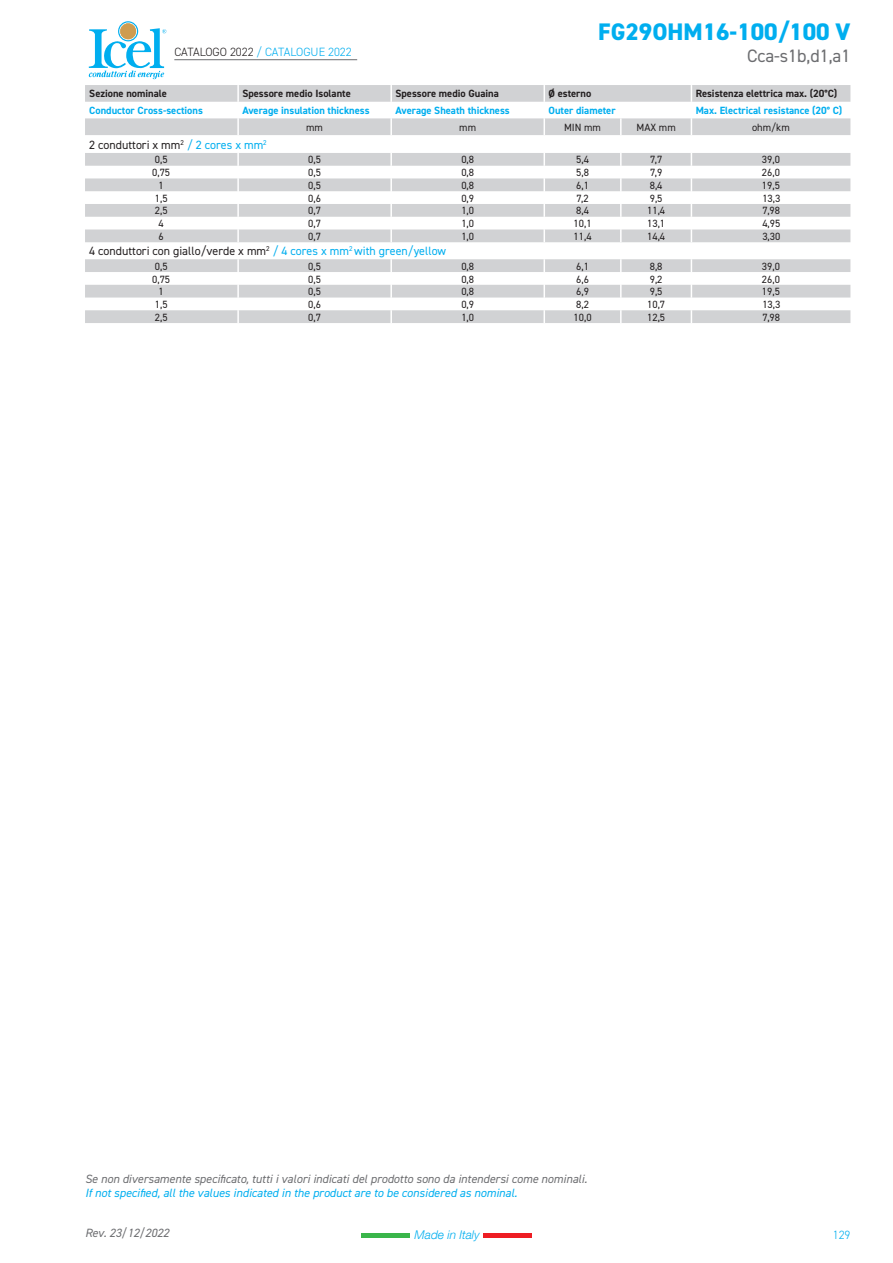
<style>
.page{position:relative;width:893px;height:1263px;background:#fff}
.page>*{position:absolute;margin:0;border:0;box-sizing:border-box;transform-origin:0 0}
.t1{font:800 24px "DIN2014";color:#00aeef}
.t2{font:18px "DIN2014";color:#6c6d70}
.t3{font:italic 12px "DIN2014";color:#6c6d70}
.t4{font:12px "DIN2014";color:#231f20}
.t5{font:italic 12px "DIN2014";color:#00aeef}
.t6{font:300 12px "DIN2014";color:#00aeef}
.t7{font:italic 300 12px "Helvetica Neue";color:#00aeef}
.t8{font:10.5px "DIN2014";color:#231f20}
.t9{font:700 10.5px "DIN2014";color:#00aeef}
.t10{font:700 10.5px "DIN2014";color:#231f20}
.s1{color:#231f20}
.s2{color:#00aeef}
</style>
<div class="page">
<div style="left:362px;top:1233px;width:48px;height:5px;background:#3ab54a"></div>
<div style="left:483px;top:1233px;width:48px;height:5px;background:#ee1d23"></div>
<svg style="left:89px;top:21px;width:77px;height:58px"></svg>
<hr style="left:174px;top:59px;width:183px;height:1px;background:#6c6d70">
<svg style="left:85px;top:85px;width:765px;height:238px"></svg>
<svg style="left:390px;top:85px;width:2px;height:50px"></svg>
<svg style="left:544px;top:85px;width:1px;height:50px"></svg>
<svg style="left:620px;top:118px;width:2px;height:17px"></svg>
<svg style="left:691px;top:85px;width:1px;height:50px"></svg>
<svg style="left:237px;top:153px;width:2px;height:89px"></svg>
<svg style="left:390px;top:153px;width:2px;height:89px"></svg>
<svg style="left:544px;top:153px;width:1px;height:89px"></svg>
<svg style="left:620px;top:153px;width:2px;height:89px"></svg>
<svg style="left:691px;top:153px;width:1px;height:89px"></svg>
<svg style="left:237px;top:259px;width:2px;height:64px"></svg>
<svg style="left:390px;top:259px;width:2px;height:64px"></svg>
<svg style="left:544px;top:259px;width:1px;height:64px"></svg>
<svg style="left:620px;top:259px;width:2px;height:64px"></svg>
<svg style="left:691px;top:259px;width:1px;height:64px"></svg>
<svg style="left:237px;top:85px;width:2px;height:50px"></svg>
<p class="t6" style="left:174px;top:45px;width:179px"><span class="s1">CATALOGO 2022</span> / CATALOGUE 2022</p>
<h1 class="t1" style="left:598px;top:16px;width:254px">FG29OHM16-100/100 V</h1>
<h2 class="t2" style="left:747px;top:44px;width:105px">Cca-s1b,d1,a1</h2>
<p class="t10" style="left:89px;top:87px;width:79px">Sezione nominale</p>
<p class="t10" style="left:242px;top:87px;width:110px">Spessore medio Isolante</p>
<p class="t10" style="left:395px;top:87px;width:105px">Spessore medio Guaina</p>
<p class="t10" style="left:548px;top:87px;width:44px">Ø esterno</p>
<p class="t10" style="left:696px;top:87px;width:143px">Resistenza elettrica max. (20°C)</p>
<p class="t9" style="left:89px;top:104px;width:115px">Conductor Cross-sections</p>
<p class="t9" style="left:242px;top:104px;width:129px">Average insulation thickness</p>
<p class="t9" style="left:395px;top:104px;width:116px">Average Sheath thickness</p>
<p class="t9" style="left:548px;top:104px;width:69px">Outer diameter</p>
<p class="t9" style="left:696px;top:104px;width:148px">Max. Electrical resistance (20° C)</p>
<p class="t8" style="left:306px;top:121px;width:18px">mm</p>
<p class="t8" style="left:459px;top:121px;width:18px">mm</p>
<p class="t8" style="left:564px;top:121px;width:38px">MIN mm</p>
<p class="t8" style="left:636px;top:121px;width:41px">MAX mm</p>
<p class="t8" style="left:752px;top:121px;width:39px">ohm/km</p>
<p class="t4" style="left:89px;top:137px;width:179px">2 conduttori x mm<sup>2</sup> <span class="s2">/ 2 cores x mm</span><sup>2</sup></p>
<p class="t8" style="left:155px;top:153px;width:14px">0,5</p>
<p class="t8" style="left:308px;top:153px;width:14px">0,5</p>
<p class="t8" style="left:461px;top:153px;width:14px">0,8</p>
<p class="t8" style="left:576px;top:153px;width:14px">5,4</p>
<p class="t8" style="left:650px;top:153px;width:14px">7,7</p>
<p class="t8" style="left:762px;top:153px;width:20px">39,0</p>
<p class="t8" style="left:152px;top:166px;width:20px">0,75</p>
<p class="t8" style="left:308px;top:166px;width:14px">0,5</p>
<p class="t8" style="left:461px;top:166px;width:14px">0,8</p>
<p class="t8" style="left:576px;top:166px;width:14px">5,8</p>
<p class="t8" style="left:650px;top:166px;width:14px">7,9</p>
<p class="t8" style="left:762px;top:166px;width:20px">26,0</p>
<p class="t8" style="left:159px;top:179px;width:7px">1</p>
<p class="t8" style="left:308px;top:179px;width:14px">0,5</p>
<p class="t8" style="left:461px;top:179px;width:14px">0,8</p>
<p class="t8" style="left:576px;top:179px;width:14px">6,1</p>
<p class="t8" style="left:650px;top:179px;width:14px">8,4</p>
<p class="t8" style="left:762px;top:179px;width:20px">19,5</p>
<p class="t8" style="left:155px;top:192px;width:14px">1,5</p>
<p class="t8" style="left:308px;top:192px;width:14px">0,6</p>
<p class="t8" style="left:461px;top:192px;width:14px">0,9</p>
<p class="t8" style="left:576px;top:192px;width:14px">7,2</p>
<p class="t8" style="left:650px;top:192px;width:14px">9,5</p>
<p class="t8" style="left:762px;top:192px;width:20px">13,3</p>
<p class="t8" style="left:155px;top:204px;width:14px">2,5</p>
<p class="t8" style="left:308px;top:204px;width:14px">0,7</p>
<p class="t8" style="left:461px;top:204px;width:14px">1,0</p>
<p class="t8" style="left:576px;top:204px;width:14px">8,4</p>
<p class="t8" style="left:647px;top:204px;width:20px">11,4</p>
<p class="t8" style="left:763px;top:204px;width:19px">7,98</p>
<p class="t8" style="left:159px;top:217px;width:7px">4</p>
<p class="t8" style="left:308px;top:217px;width:14px">0,7</p>
<p class="t8" style="left:461px;top:217px;width:14px">1,0</p>
<p class="t8" style="left:574px;top:217px;width:20px">10,1</p>
<p class="t8" style="left:647px;top:217px;width:20px">13,1</p>
<p class="t8" style="left:762px;top:217px;width:20px">4,95</p>
<p class="t8" style="left:159px;top:230px;width:7px">6</p>
<p class="t8" style="left:308px;top:230px;width:14px">0,7</p>
<p class="t8" style="left:461px;top:230px;width:14px">1,0</p>
<p class="t8" style="left:574px;top:230px;width:20px">11,4</p>
<p class="t8" style="left:647px;top:230px;width:20px">14,4</p>
<p class="t8" style="left:762px;top:230px;width:20px">3,30</p>
<p class="t4" style="left:89px;top:244px;width:358px">4 conduttori con giallo/verde x mm<sup>2</sup> <span class="s2">/ 4 cores x mm</span><sup>2</sup> <span class="s2">with green/yellow</span></p>
<p class="t8" style="left:155px;top:260px;width:14px">0,5</p>
<p class="t8" style="left:308px;top:260px;width:14px">0,5</p>
<p class="t8" style="left:461px;top:260px;width:14px">0,8</p>
<p class="t8" style="left:576px;top:260px;width:14px">6,1</p>
<p class="t8" style="left:650px;top:260px;width:14px">8,8</p>
<p class="t8" style="left:762px;top:260px;width:20px">39,0</p>
<p class="t8" style="left:152px;top:272px;width:20px">0,75</p>
<p class="t8" style="left:308px;top:272px;width:14px">0,5</p>
<p class="t8" style="left:461px;top:272px;width:14px">0,8</p>
<p class="t8" style="left:576px;top:272px;width:14px">6,6</p>
<p class="t8" style="left:650px;top:272px;width:14px">9,2</p>
<p class="t8" style="left:762px;top:272px;width:20px">26,0</p>
<p class="t8" style="left:159px;top:285px;width:7px">1</p>
<p class="t8" style="left:308px;top:285px;width:14px">0,5</p>
<p class="t8" style="left:461px;top:285px;width:14px">0,8</p>
<p class="t8" style="left:576px;top:285px;width:14px">6,9</p>
<p class="t8" style="left:650px;top:285px;width:14px">9,5</p>
<p class="t8" style="left:762px;top:285px;width:20px">19,5</p>
<p class="t8" style="left:155px;top:298px;width:14px">1,5</p>
<p class="t8" style="left:308px;top:298px;width:14px">0,6</p>
<p class="t8" style="left:461px;top:298px;width:14px">0,9</p>
<p class="t8" style="left:576px;top:298px;width:14px">8,2</p>
<p class="t8" style="left:647px;top:298px;width:20px">10,7</p>
<p class="t8" style="left:762px;top:298px;width:20px">13,3</p>
<p class="t8" style="left:155px;top:311px;width:14px">2,5</p>
<p class="t8" style="left:308px;top:311px;width:14px">0,7</p>
<p class="t8" style="left:461px;top:311px;width:14px">1,0</p>
<p class="t8" style="left:574px;top:311px;width:20px">10,0</p>
<p class="t8" style="left:647px;top:311px;width:20px">12,5</p>
<p class="t8" style="left:763px;top:311px;width:19px">7,98</p>
<p class="t3" style="left:85px;top:1171px;width:504px">Se non diversamente specificato, tutti i valori indicati del prodotto sono da intendersi come nominali.</p>
<p class="t5" style="left:85px;top:1186px;width:434px">If not specified, all the values indicated in the product are to be considered as nominal.</p>
<p class="t3" style="left:85px;top:1225px;width:86px">Rev. 23/12/2022</p>
<p class="t7" style="left:415px;top:1228px;width:67px">Made in Italy</p>
<p class="t6" style="left:833px;top:1227px;width:19px">129</p>
</div>
